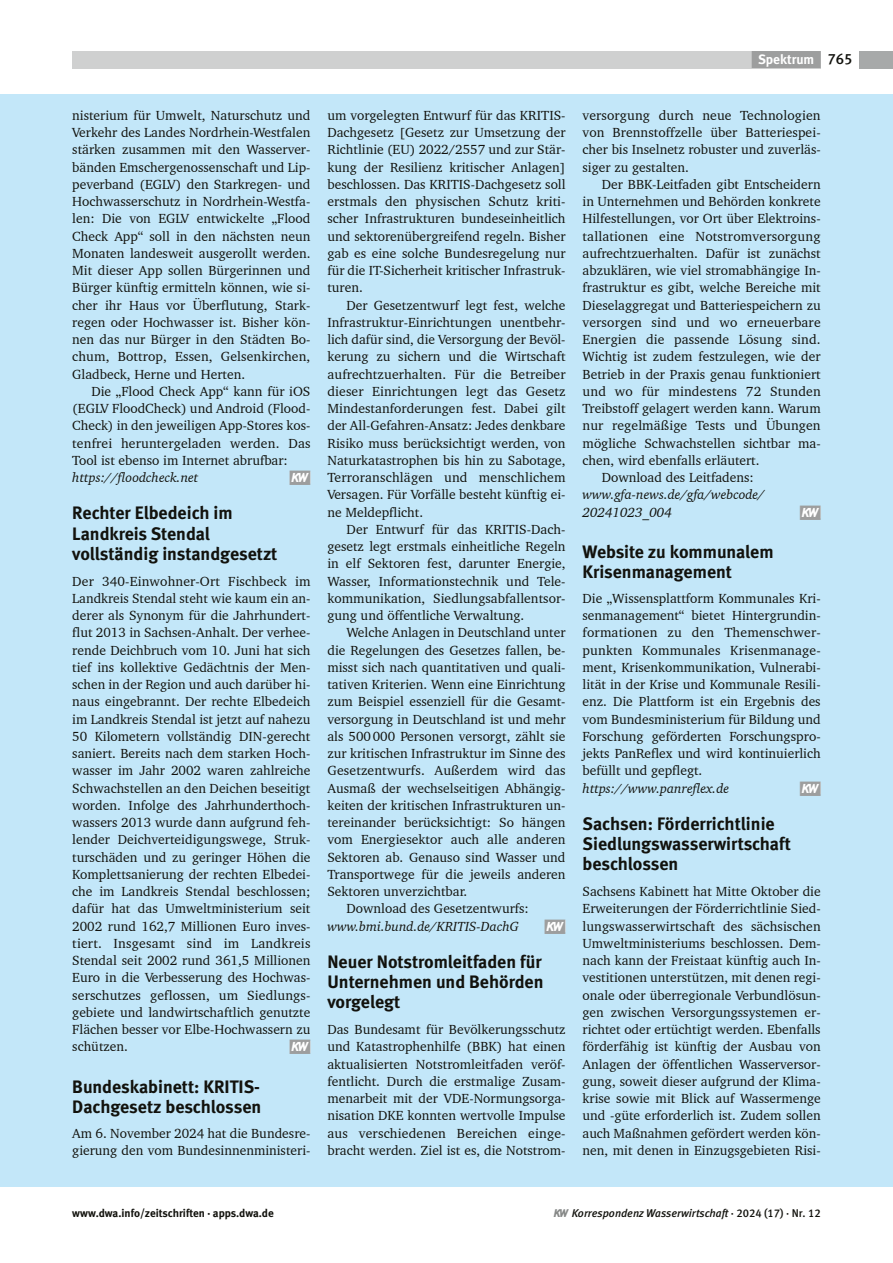
<style>
.page{position:relative;width:893px;height:1263px;background:#fff}
.page>*{position:absolute;margin:0;border:0;box-sizing:border-box;transform-origin:0 0}
.G1-Autor{font:18px/20.2px "Meta Bold LF";color:#12120d}
.G1-56mm-OE{font:13.5px/17.2px "Charter BT";color:#12120d;text-align:justify}
.G1-56mm{font:13.5px/17.2px "Charter BT";color:#12120d;text-align:justify}
.G1-Autor-2{font:13.5px/17.2px "Charter BT";color:#12120d}
.G1-Autor-3{font:italic 13.5px/17.2px "Charter BT";color:#12120d}
.t1{font:13.5px "Meta Bold LF";color:#fff}
.G1-Autor-4{font:13.5px "KAKW";color:#9d9e9e}
.G1-56mm-OE-2{font:13.5px "KAKW";color:#9d9e9e}
.t2{font:italic 11.25px "Meta Medium LF";color:#12120d}
.t3{font:700 11.25px "Meta";color:#12120d}
.s1{font-family:"Meta Medium LF";font-size:15px;color:#12120d}
.s2{font-style:italic}
.s3{font-family:"KAKW";font-style:normal;font-size:11.7px;color:#878988}
.s4{font-style:normal}
</style>
<div class="page">
<div style="left:72px;top:51px;width:749px;height:17px;background:#cfd0d0"></div>
<div style="left:752px;top:51px;width:69px;height:17px;background:#9d9e9e"></div>
<div style="left:859px;top:51px;width:34px;height:17px;background:#a7a9a9"></div>
<div style="left:0;top:94px;width:893px;height:1092px;background:#c3e7f9"></div>
<div style="left:290px;top:472px;width:20px;height:12px;background:#fff"></div>
<div style="left:290px;top:1041px;width:20px;height:12px;background:#fff"></div>
<div style="left:545px;top:920px;width:21px;height:12px;background:#fff"></div>
<div style="left:800px;top:506px;width:21px;height:12px;background:#fff"></div>
<div style="left:800px;top:782px;width:21px;height:12px;background:#fff"></div>
<p class="t1" style="left:758px;top:51px;width:96px">Spektrum <span class="s1">765</span></p>
<p class="G1-56mm-OE" style="left:72px;top:106px;width:240px">nisterium für Umwelt, Naturschutz und Verkehr des Landes Nordrhein-Westfalen stärken zusammen mit den Wasserver&shy;bänden Emschergenossenschaft und Lip&shy;peverband (EGLV) den Starkregen- und Hochwasserschutz in Nordrhein-Westfa&shy;len: Die von EGLV entwickelte „Flood Check App“ soll in den nächsten neun Monaten landesweit ausgerollt werden.<br>Mit dieser App sollen Bürgerinnen und Bürger künftig ermitteln können, wie si&shy;cher ihr Haus vor Überflutung, Stark&shy;regen oder Hochwasser ist. Bisher kön&shy;nen das nur Bürger in den Städten Bo&shy;chum, Bottrop, Essen, Gelsenkirchen, Gladbeck, Herne und Herten.</p>
<p class="G1-56mm" style="left:72px;top:382px;width:240px;text-indent:19px">Die „Flood Check App“ kann für iOS (EGLV FloodCheck) und Android (Flood-Check) in den jeweiligen App-Stores kos&shy;tenfrei heruntergeladen werden. Das Tool ist ebenso im Internet abrufbar:</p>
<p class="G1-Autor-3" style="left:72px;top:468px;width:128px">https://floodcheck.net</p>
<p class="G1-Autor-4" style="left:290px;top:471px;width:22px">W</p>
<h1 class="G1-Autor" style="left:72px;top:503px;width:207px">Rechter Elbedeich im<br>Landkreis Stendal vollständig instandgesetzt</h1>
<p class="G1-56mm-OE" style="left:72px;top:572px;width:240px">Der 340-Einwohner-Ort Fischbeck im Landkreis Stendal steht wie kaum ein an&shy;derer als Synonym für die Jahrhundert&shy;flut 2013 in Sachsen-Anhalt. Der verhee&shy;rende Deichbruch vom 10. Juni hat sich tief ins kollektive Gedächtnis der Men&shy;schen in der Region und auch darüber hi&shy;naus eingebrannt. Der rechte Elbedeich im Landkreis Stendal ist jetzt auf nahezu 50 Kilometern vollständig DIN-gerecht saniert. Bereits nach dem starken Hoch&shy;wasser im Jahr 2002 waren zahlreiche Schwachstellen an den Deichen beseitigt worden. Infolge des Jahrhunderthoch&shy;wassers 2013 wurde dann aufgrund feh&shy;lender Deichverteidigungswege, Struk&shy;turschäden und zu geringer Höhen die Komplettsanierung der rechten Elbedei&shy;che im Landkreis Stendal beschlossen; dafür hat das Umweltministerium seit 2002 rund 162,7 Millionen Euro inves&shy;tiert. Insgesamt sind im Landkreis Stendal seit 2002 rund 361,5 Millionen Euro in die Verbesserung des Hochwas&shy;serschutzes geflossen, um Siedlungs&shy;gebiete und landwirtschaftlich genutzte Flächen besser vor Elbe-Hochwassern zu schützen.</p>
<p class="G1-56mm-OE-2" style="left:290px;top:1040px;width:22px">W</p>
<h1 class="G1-Autor" style="left:72px;top:1076px;width:191px">Bundeskabinett: KRITIS-<br>Dachgesetz beschlossen</h1>
<p class="G1-56mm-OE" style="left:72px;top:1124px;width:240px">Am 6. November 2024 hat die Bundesre&shy;gierung den vom Bundesinnenministeri-</p>
<p class="G1-56mm-OE" style="left:327px;top:106px;width:240px">um vorgelegten Entwurf für das KRITIS-Dachgesetz [Gesetz zur Umsetzung der Richtlinie (EU) 2022/2557 und zur Stär&shy;kung der Resilienz kritischer Anlagen] beschlossen. Das KRITIS-Dachgesetz soll erstmals den physischen Schutz kriti&shy;scher Infrastrukturen bundeseinheitlich und sektorenübergreifend regeln. Bisher gab es eine solche Bundesregelung nur für die IT-Sicherheit kritischer Infrastruk&shy;turen.</p>
<p class="G1-56mm" style="left:327px;top:296px;width:240px;text-indent:19px">Der Gesetzentwurf legt fest, welche Infrastruktur-Einrichtungen unentbehr&shy;lich dafür sind, die Versorgung der Bevöl&shy;kerung zu sichern und die Wirtschaft aufrechtzuerhalten. Für die Betreiber dieser Einrichtungen legt das Gesetz Mindestanforderungen fest. Dabei gilt der All-Gefahren-Ansatz: Jedes denkbare Risiko muss berücksichtigt werden, von Naturkatastrophen bis hin zu Sabotage, Terroranschlägen und menschlichem Versagen. Für Vorfälle besteht künftig ei&shy;ne Meldepflicht.</p>
<p class="G1-56mm" style="left:327px;top:520px;width:240px;text-indent:19px">Der Entwurf für das KRITIS-Dach&shy;gesetz legt erstmals einheitliche Regeln in elf Sektoren fest, darunter Energie, Wasser, Informationstechnik und Tele&shy;kommunikation, Siedlungsabfallentsor&shy;gung und öffentliche Verwaltung.</p>
<p class="G1-56mm" style="left:327px;top:624px;width:240px;text-indent:19px">Welche Anlagen in Deutschland unter die Regelungen des Gesetzes fallen, be&shy;misst sich nach quantitativen und quali&shy;tativen Kriterien. Wenn eine Einrichtung zum Beispiel essenziell für die Gesamt&shy;versorgung in Deutschland ist und mehr als 500000 Personen versorgt, zählt sie zur kritischen Infrastruktur im Sinne des Gesetzentwurfs. Außerdem wird das Ausmaß der wechselseitigen Abhängig&shy;keiten der kritischen Infrastrukturen un&shy;tereinander berücksichtigt: So hängen vom Energiesektor auch alle anderen Sektoren ab. Genauso sind Wasser und Transportwege für die jeweils anderen Sektoren unverzichtbar.</p>
<p class="G1-56mm" style="left:347px;top:900px;width:184px">Download des Gesetzentwurfs:</p>
<p class="G1-Autor-3" style="left:327px;top:917px;width:193px">www.bmi.bund.de/KRITIS-DachG</p>
<p class="G1-Autor-4" style="left:545px;top:919px;width:22px">W</p>
<h1 class="G1-Autor" style="left:327px;top:951px;width:218px;text-align:justify">Neuer Notstromleitfaden für Unternehmen und Behörden vorgelegt</h1>
<p class="G1-56mm-OE" style="left:327px;top:1021px;width:240px">Das Bundesamt für Bevölkerungsschutz und Katastrophenhilfe (BBK) hat einen aktualisierten Notstromleitfaden veröf&shy;fentlicht. Durch die erstmalige Zusam&shy;menarbeit mit der VDE-Normungsorga&shy;nisation DKE konnten wertvolle Impulse aus verschiedenen Bereichen einge&shy;bracht werden. Ziel ist es, die Notstrom-</p>
<p class="G1-56mm-OE" style="left:583px;top:106px;width:240px">versorgung durch neue Technologien von Brennstoffzelle über Batteriespei&shy;cher bis Inselnetz robuster und zuverläs&shy;siger zu gestalten.</p>
<p class="G1-56mm" style="left:583px;top:175px;width:240px;text-indent:19px">Der BBK-Leitfaden gibt Entscheidern in Unternehmen und Behörden konkrete Hilfestellungen, vor Ort über Elektroins&shy;tallationen eine Notstromversorgung aufrechtzuerhalten. Dafür ist zunächst abzuklären, wie viel stromabhängige In&shy;frastruktur es gibt, welche Bereiche mit Dieselaggregat und Batteriespeichern zu versorgen sind und wo erneuerbare Energien die passende Lösung sind.<br>Wichtig ist zudem festzulegen, wie der Betrieb in der Praxis genau funktioniert und wo für mindestens 72 Stunden Treibstoff gelagert werden kann. Warum nur regelmäßige Tests und Übungen mögliche Schwachstellen sichtbar ma&shy;chen, wird ebenfalls erläutert.</p>
<p class="G1-56mm" style="left:602px;top:469px;width:154px">Download des Leitfadens:</p>
<p class="G1-Autor-3" style="left:583px;top:486px;width:184px">www.gfa-news.de/gfa/webcode/<br>20241023_004</p>
<p class="G1-Autor-4" style="left:800px;top:505px;width:22px">W</p>
<p class="G1-Autor" style="left:583px;top:541px;width:193px">Website zu kommunalem<br>Krisenmanagement</p>
<p class="G1-Autor-2" style="left:583px;top:589px;width:240px">Die „Wissensplattform Kommunales Kri&shy;senmanagement“ bietet Hintergrundin&shy;formationen zu den Themenschwer&shy;punkten Kommunales Krisenmanage&shy;ment, Krisenkommunikation, Vulnerabi&shy;lität in der Krise und Kommunale Resili&shy;enz. Die Plattform ist ein Ergebnis des vom Bundesministerium für Bildung und Forschung geförderten Forschungspro&shy;jekts PanReflex und wird kontinuierlich befüllt und gepflegt. <span class="s2">https://www.panreflex.de</span></p>
<p class="G1-Autor-4" style="left:800px;top:781px;width:22px">W</p>
<h1 class="G1-Autor" style="left:583px;top:813px;width:210px">Sachsen: Förderrichtlinie<br>Siedlungswasserwirtschaft beschlossen</h1>
<p class="G1-56mm-OE" style="left:583px;top:883px;width:240px">Sachsens Kabinett hat Mitte Oktober die Erweiterungen der Förderrichtlinie Sied&shy;lungswasserwirtschaft des sächsischen Umweltministeriums beschlossen. Dem&shy;nach kann der Freistaat künftig auch In&shy;vestitionen unterstützen, mit denen regi&shy;onale oder überregionale Verbundlösun&shy;gen zwischen Versorgungssystemen er&shy;richtet oder ertüchtigt werden. Ebenfalls förderfähig ist künftig der Ausbau von Anlagen der öffentlichen Wasserversor&shy;gung, soweit dieser aufgrund der Klima&shy;krise sowie mit Blick auf Wassermenge und -güte erforderlich ist. Zudem sollen auch Maßnahmen gefördert werden kön&shy;nen, mit denen in Einzugsgebieten Risi-</p>
<p class="t3" style="left:72px;top:1206px;width:203px">www.dwa.info/zeitschriften · apps.dwa.de</p>
<p class="t2" style="left:554px;top:1206px;width:268px"><span class="s3">w</span> Korrespondenz Wasserwirtschaft <span class="s4">· 2024 (17) · Nr. 12</span></p>
</div>
